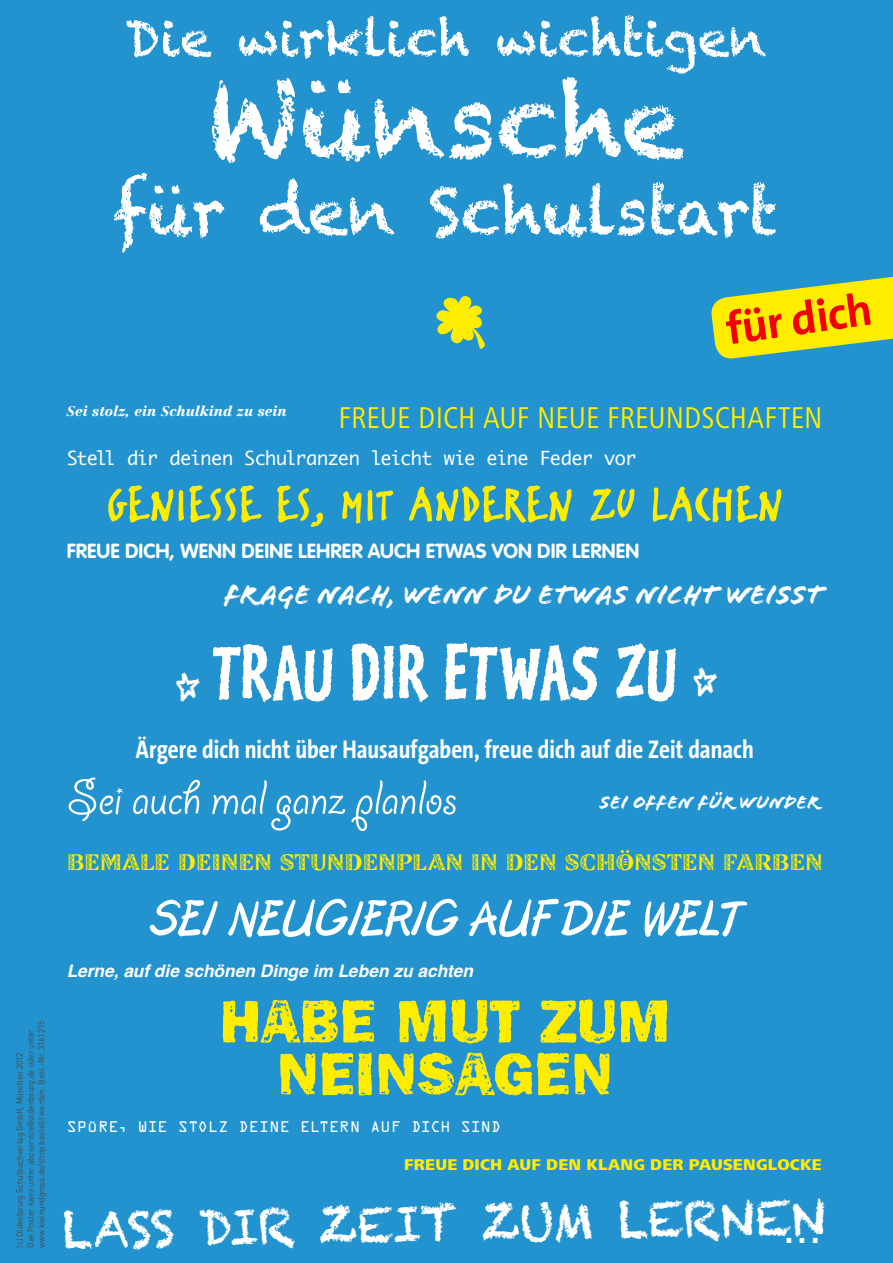
<style>
.page{position:relative;width:893px;height:1263px;background:#2293ce}
.page>*{position:absolute;margin:0;border:0;box-sizing:border-box;transform-origin:0 0}
.t1{font:100.8px "Chalkduster";letter-spacing:.005em;color:#fff}
.t2{font:80.7px "Kosmik CV Bold Two";color:#fffefd}
.t3{font:64.2px "Chalkduster";color:#fff}
.t4{font:62.7px/52.7px "Frankie CV";letter-spacing:-.02em;color:#ffed00;text-align:center}
.t5{font:54px "DIN";color:#fff;scale:.9 1}
.t6{font:53.85px "Erikrighthand CV Caps";letter-spacing:.025em;color:#ffed00}
.t7{font:italic 700 53.85px "Postcard CV";letter-spacing:-.01em;color:#fff}
.t8{font:53.7px "Giddyup Std";letter-spacing:-.01em;color:#fff}
.t9{font:50.4px "Chalkduster";letter-spacing:.005em;color:#fff}
.t10{font:48.6px "Chalkduster";color:#fff}
.t11{font:700 45.9px "The Sans";color:#f20001}
.t12{font:36.15px "Kosmik CV Bold Two";color:#fffefd}
.t13{font:31.2px "Frutiger Next CVLT Cn";color:#ffed00}
.t14{font:28.35px "Flood Std";letter-spacing:.015em;color:#fff}
.t15{font:700 25.8px "The Sans Cd OF7";color:#fff}
.t16{font:23.55px "Zinjaro CV";letter-spacing:.015em;color:#ffed00}
.t17{font:700 20.1px "VAG Rounded";letter-spacing:.005em;color:#fff}
.t18{font:19.5px "Flood Std";letter-spacing:.015em;color:#fff}
.t19{font:18.45px "Monaco";letter-spacing:-.035em;color:#fff}
.t20{font:italic 700 17.4px "Helvetica";color:#fff}
.t21{font:16.2px "Frutiger Next CVLT Heavy";letter-spacing:.015em;color:#ffed00}
.t22{font:13.8px "OCRA Std";letter-spacing:.01em;color:#fff}
.t23{font:italic 900 13.8px "Centennial LT Std";letter-spacing:.01em;color:#fff}
.t24{font:9px/10.8px "DIN";color:#494948;scale:.9 1}
</style>
<div class="page">
<svg style="left:433px;top:295px;width:53px;height:55px;background:#95c162"></svg>
<svg style="left:710px;top:267px;width:183px;height:93px;background:#b0cd48"></svg>
<h3 class="t9" style="left:125px;top:9px;width:643px">Die wirklich wichtigen</h3>
<h1 class="t1" style="left:208px;top:62px;width:478px">Wünsche</h1>
<h3 class="t3" style="left:113px;top:174px;width:667px">für den Schulstart</h3>
<h3 class="t11" style="left:721px;top:291px;width:148px;rotate:-8deg">für dich</h3>
<p class="t24" style="left:14px;top:1248px;width:254px;rotate:-90deg">(c) Oldenbourg Schulbuchverlag GmbH, München 2012<br>Das Poster kann unter aboservice@oldenbourg.de oder unter www.kleinundgross.de/shop bestellt werden. Best.-Nr. 3161215</p>
<h3 class="t23" style="left:67px;top:403px;width:221px">Sei stolz, ein Schulkind zu sein</h3>
<h3 class="t13" style="left:339px;top:401px;width:485px">FREUE DICH AUF NEUE FREUNDSCHAFTEN</h3>
<h3 class="t19" style="left:67px;top:443px;width:571px">Stell dir deinen Schulranzen leicht wie eine Feder vor</h3>
<h3 class="t6" style="left:107px;top:473px;width:677px">GENIESSE ES, MIT ANDEREN ZU LACHEN</h3>
<h3 class="t17" style="left:67px;top:539px;width:574px">FREUE DICH, WENN DEINE LEHRER AUCH ETWAS VON DIR LERNEN</h3>
<h3 class="t14" style="left:224px;top:578px;width:600px">Frage nach, wenn du etwas nicht weisst</h3>
<h2 class="t2" style="left:211px;top:620px;width:468px">TRAU DIR ETWAS ZU</h2>
<h3 class="t12" style="left:693px;top:658px;width:25px">◊</h3>
<h3 class="t15" style="left:136px;top:736px;width:619px">Ärgere dich nicht über Hausaufgaben, freue dich auf die Zeit danach</h3>
<h3 class="t8" style="left:67px;top:768px;width:392px">Sei auch mal ganz planlos</h3>
<h3 class="t16" style="left:67px;top:848px;width:757px">BEMALE DEINEN STUNDENPLAN IN DEN SCHÖNSTEN FARBEN</h3>
<h3 class="t7" style="left:150px;top:887px;width:592px">SEI NEUGIERIG AUF DIE WELT</h3>
<h3 class="t12" style="left:176px;top:663px;width:25px">◊</h3>
<h3 class="t18" style="left:600px;top:791px;width:221px">sei oFFen Für wunder</h3>
<h3 class="t20" style="left:67px;top:956px;width:408px">Lerne, auf die schönen Dinge im Leben zu achten</h3>
<h3 class="t4" style="left:218px;top:994px;width:454px">HABE MUT ZUM<br>NEINSAGEN</h3>
<h3 class="t22" style="left:67px;top:1121px;width:436px">SPÜRE, WIE STOLZ DEINE ELTERN AUF DICH SIND</h3>
<h3 class="t21" style="left:404px;top:1155px;width:419px">FREUE DICH AUF DEN KLANG DER PAUSENGLOCKE</h3>
<h3 class="t10" style="left:62px;top:1201px;width:764px;rotate:-1deg">LaSS Dir Zeit Zum Lernen</h3>
<h3 class="t5" style="left:782px;top:1190px;width:45px">...</h3>
</div>
